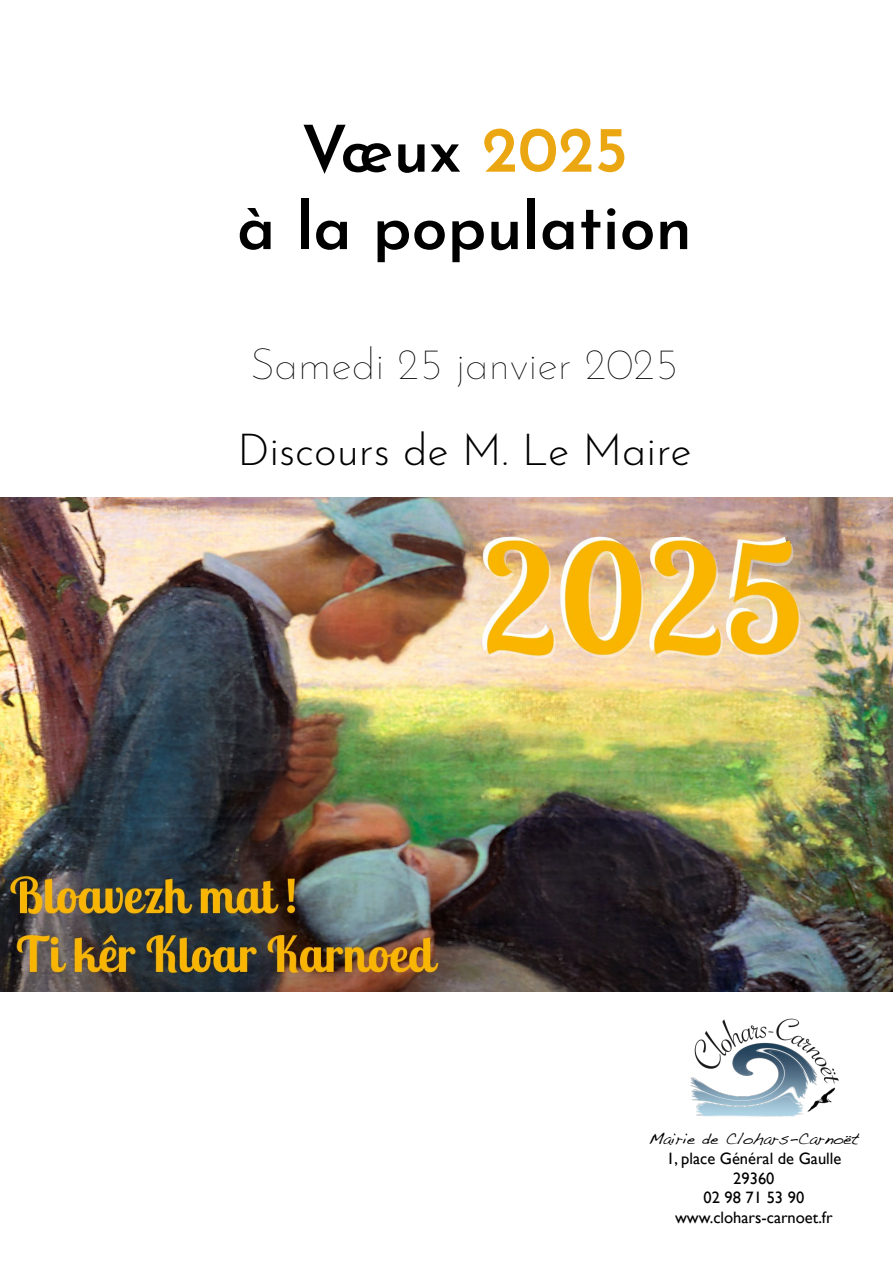
<style>
.page{position:relative;width:893px;height:1263px;background:#fff}
.page>*{position:absolute;margin:0;border:0;box-sizing:border-box;transform-origin:0 0}
.t1{font:600 64.5px/77.4px "Josefin Sans";color:#000;text-align:center}
.t2{font:100 43.5px "Josefin Sans";color:#000}
.t3{font:300 43.5px "Josefin Sans";color:#000}
.t4{font:16.5px/19.8px "Gill Sans";color:#000;text-align:center}
.t5{font:16.5px "Handwriting Dakota";color:#000}
.s1{color:#eba711}
</style>
<div class="page">
<img style="left:690px;top:1018px;width:149px;height:99px">
<img style="left:0;top:497px;width:893px;height:494px">
<h1 class="t1" style="left:237px;top:102px;width:457px">Vœux <span class="s1">2025<br></span>à la population</h1>
<h2 class="t2" style="left:251px;top:331px;width:429px">Samedi 25 janvier 2025</h2>
<h2 class="t3" style="left:237px;top:416px;width:456px">Discours de M. Le Maire</h2>
<p class="t5" style="left:648px;top:1129px;width:212px">Mairie de Clohars-Carnoët</p>
<p class="t4" style="left:666px;top:1148px;width:177px">1, place Général de Gaulle<br>29360<br>02 98 71 53 90 www.clohars-carnoet.fr</p>
</div>
